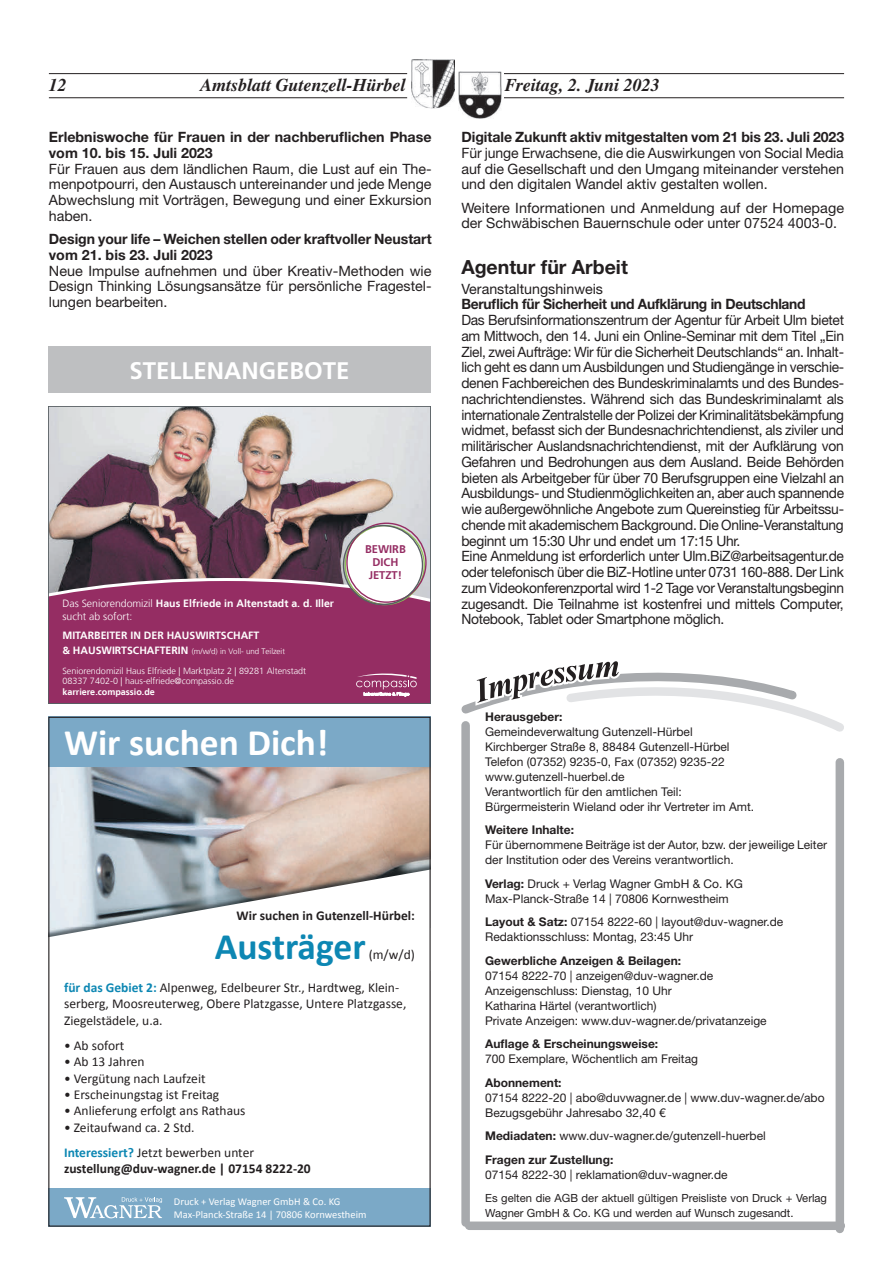
<style>
.page{position:relative;width:893px;height:1263px;background:#fff}
.page>*{position:absolute;margin:0;border:0;box-sizing:border-box;transform-origin:0 0}
.t1{font:700 37.5px "Calibri";color:#fff}
.t2{font:700 37.5px "Calibri";color:#0d87b3}
.t3{font:700 24px "Frutiger";color:#fff}
.t4{font:700 19.5px "Helvetica Neue LT Std";color:#231f20}
.t5{font:italic 700 18px "Times LT Std";color:#231f20}
.t6{font:14.25px/15.8px "Helvetica Neue LT Std";letter-spacing:-.02em;color:#231f20;text-align:justify}
.t7{font:700 14.25px/15.8px "Helvetica Neue LT Std";letter-spacing:-.005em;color:#231f20}
.t8{font:14.25px/15.8px "Helvetica Neue LT Std";color:#231f20}
.t9{font:13.5px/16.4px "Calibri";color:#231f20}
.t10{font:700 13.5px "Calibri";color:#231f20}
.t11{font:12px/15px "Helvetica Neue LT Std";color:#231f20}
.t12{font:700 12px "Helvetica Neue LT Std";color:#231f20}
.t13{font:11.25px/15px "Helvetica Neue LT Std";color:#231f20}
.t14{font:700 11.1px/13.4px "Frutiger LT";color:#952d63;text-align:center}
.t15{font:700 10.5px/12.6px "Frutiger LT";color:#fff}
.t16{font:10.5px/12.6px "Calibri";color:#fff}
.t17{font:300 9px/10.8px "Frutiger LT";color:#fff}
.t18{font:700 9px "Frutiger LT";color:#fff}
.t19{font:300 7.95px "Frutiger LT";color:#fff}
.s1{font-weight:300}
.s2{font-weight:700;font-size:10.5px}
.s3{font-weight:700;color:#0d87b3}
.s4{font-weight:700}
</style>
<div class="page">
<hr style="left:49px;top:73px;width:795px;height:1px;background:#231f20">
<hr style="left:49px;top:97px;width:795px;height:1px;background:#231f20">
<div style="left:408px;top:52px;width:50px;height:57px;background:#fff"></div>
<img style="left:411px;top:60px;width:44px;height:47px">
<svg style="left:458px;top:71px;width:46px;height:31px"></svg>
<img style="left:459px;top:71px;width:42px;height:47px">
<div style="left:469px;top:1221px;width:372px;height:9px;background:#a8aaad"></div>
<svg style="left:461px;top:661px;width:383px;height:71px"></svg>
<div style="left:461px;top:725px;width:9px;height:497px;background:#a8aaad"></div>
<div style="left:836px;top:762px;width:8px;height:467px;background:#a8aaad"></div>
<img style="left:50px;top:767px;width:379px;height:102px">
<div style="left:48px;top:716px;width:383px;height:51px;background:#7ba9c7"></div>
<svg style="left:50px;top:869px;width:379px;height:68px"></svg>
<div style="left:48px;top:1188px;width:383px;height:39px;background:#7ba9c7"></div>
<svg style="left:64px;top:1197px;width:98px;height:21px"></svg>
<img style="left:50px;top:408px;width:379px;height:170px">
<div style="left:50px;top:578px;width:379px;height:124px;background:#952d63"></div>
<div style="left:346px;top:525px;width:79px;height:79px;background:#fff;border-radius:50%"></div>
<div style="left:346px;top:522px;width:81px;height:81px;border:1px solid #952d63;border-radius:50%"></div>
<div style="left:343px;top:525px;width:80px;height:80px;border:1px solid #575e62;border-radius:50%"></div>
<svg style="left:356px;top:673px;width:61px;height:23px"></svg>
<div style="left:48px;top:406px;width:383px;height:298px;border:1px solid #575e62"></div>
<div style="left:48px;top:347px;width:383px;height:46px;background:#bebfc1"></div>
<p class="t5" style="left:49px;top:74px;width:19px">12</p>
<p class="t5" style="left:200px;top:74px;width:207px">Amtsblatt Gutenzell-Hürbel</p>
<p class="t5" style="left:505px;top:74px;width:156px">Freitag, 2. Juni 2023</p>
<p class="t7" style="left:49px;top:129px;width:384px">Erlebniswoche für Frauen in der nachberuflichen Phase vom 10. bis 15. Juli 2023</p>
<p class="t6" style="left:49px;top:160px;width:384px">Für Frauen aus dem ländlichen Raum, die Lust auf ein The&shy;menpotpourri, den Austausch untereinander und jede Menge Abwechslung mit Vorträgen, Bewegung und einer Exkursion haben.</p>
<p class="t7" style="left:49px;top:231px;width:384px">Design your life – Weichen stellen oder kraftvoller Neustart vom 21. bis 23. Juli 2023</p>
<p class="t6" style="left:49px;top:262px;width:384px">Neue Impulse aufnehmen und über Kreativ-Methoden wie Design Thinking Lösungsansätze für persönliche Fragestel&shy;lungen bearbeiten.</p>
<p class="t7" style="left:461px;top:129px;width:384px">Digitale Zukunft aktiv mitgestalten vom 21 bis 23. Juli 2023</p>
<p class="t6" style="left:461px;top:145px;width:384px">Für junge Erwachsene, die die Auswirkungen von Social Media auf die Gesellschaft und den Umgang miteinander verstehen und den digitalen Wandel aktiv gestalten wollen.</p>
<p class="t8" style="left:461px;top:199px;width:384px">Weitere Informationen und Anmeldung auf der Homepage der Schwäbischen Bauernschule oder unter 07524 4003-0.</p>
<h3 class="t4" style="left:461px;top:254px;width:168px">Agentur für Arbeit</h3>
<p class="t8" style="left:461px;top:280px;width:143px">Veranstaltungshinweis</p>
<p class="t7" style="left:461px;top:296px;width:346px">Beruflich für Sicherheit und Aufklärung in Deutschland</p>
<p class="t6" style="left:461px;top:312px;width:384px;text-align:left">Das Berufsinformationszentrum der Agentur für Arbeit Ulm bietet am Mittwoch, den 14. Juni ein Online-Seminar mit dem Titel „Ein Ziel, zwei Aufträge: Wir für die Sicherheit Deutschlands“ an. Inhalt&shy;lich geht es dann um Ausbildungen und Studiengänge in verschie&shy;denen Fachbereichen des Bundeskriminalamts und des Bundes&shy;nachrichtendienstes. Während sich das Bundeskriminalamt als internationale Zentralstelle der Polizei der Kriminalitätsbekämpfung widmet, befasst sich der Bundesnachrichtendienst, als ziviler und militärischer Auslandsnachrichtendienst, mit der Aufklärung von Gefahren und Bedrohungen aus dem Ausland. Beide Behörden bieten als Arbeitgeber für über 70 Berufsgruppen eine Vielzahl an Ausbildungs- und Studienmöglichkeiten an, aber auch spannende wie außergewöhnliche Angebote zum Quereinstieg für Arbeitssu&shy;chende mit akademischem Background. Die Online-Veranstaltung beginnt um 15:30 Uhr und endet um 17:15 Uhr.<br>Eine Anmeldung ist erforderlich unter Ulm.BiZ@arbeitsagentur.de oder telefonisch über die BiZ-Hotline unter 0731 160-888. Der Link zum Videokonferenzportal wird 1-2 Tage vor Veranstaltungsbeginn zugesandt. Die Teilnahme ist kostenfrei und mittels Computer, Notebook, Tablet oder Smartphone möglich.</p>
<h2 class="t3" style="left:129px;top:357px;width:222px">STELLENANGEBOTE</h2>
<p class="t14" style="left:365px;top:542px;width:42px">BEWIRB<br>DICH<br>JETZT!</p>
<p class="t15" style="left:62px;top:597px;width:273px"><span class="s1">Das Seniorendomizil</span> Haus Elfriede in Altenstadt a. d. Iller <span class="s1">sucht ab sofort:</span></p>
<p class="t15" style="left:62px;top:629px;width:198px">MITARBEITER IN DER HAUSWIRTSCHAFT</p>
<p class="t19" style="left:62px;top:646px;width:224px"><span class="s2">&amp; HAUSWIRTSCHAFTERIN</span> (m/w/d) in Voll- und Teilzeit</p>
<p class="t17" style="left:62px;top:665px;width:245px">Seniorendomizil Haus Elfriede | Marktplatz 2 | 89281 Altenstadt<br>08337 7402-0 | haus-elfriede@compassio.de</p>
<p class="t18" style="left:62px;top:687px;width:94px">karriere.compassio.de</p>
<h1 class="t1" style="left:64px;top:718px;width:266px">Wir suchen Dich!</h1>
<p class="t10" style="left:237px;top:907px;width:180px">Wir suchen in Gutenzell-Hürbel:</p>
<h1 class="t2" style="left:215px;top:923px;width:152px">Austräger</h1>
<p class="t9" style="left:369px;top:947px;width:48px">(m/w/d)</p>
<p class="t9" style="left:64px;top:979px;width:344px"><span class="s3">für das Gebiet 2:</span> Alpenweg, Edelbeurer Str., Hardtweg, Klein&shy;serberg, Moosreuterweg, Obere Platzgasse, Untere Platzgasse,<br>Ziegelstädele, u.a.</p>
<p class="t9" style="left:64px;top:1037px;width:62px">• Ab sofort</p>
<p class="t9" style="left:64px;top:1053px;width:82px">• Ab 13 Jahren</p>
<p class="t9" style="left:64px;top:1070px;width:143px">• Vergütung nach Laufzeit</p>
<p class="t9" style="left:64px;top:1086px;width:157px">• Erscheinungstag ist Freitag</p>
<p class="t9" style="left:64px;top:1103px;width:183px">• Anlieferung erfolgt ans Rathaus</p>
<p class="t9" style="left:64px;top:1115px;width:192px;line-height:24.9px">• Zeitaufwand ca. 2 Std.<br><span class="s3">Interessiert?</span> Jetzt bewerben unter</p>
<p class="t10" style="left:64px;top:1160px;width:248px">zustellung@duv-wagner.de | 07154 8222-20</p>
<p class="t16" style="left:174px;top:1195px;width:194px">Druck + Verlag Wagner GmbH &amp; Co. KG<br>Max-Planck-Straße 14 | 70806 Kornwestheim</p>
<p class="t12" style="left:485px;top:709px;width:79px">Herausgeber:</p>
<p class="t11" style="left:485px;top:724px;width:271px">Gemeindeverwaltung Gutenzell-Hürbel Kirchberger Straße 8, 88484 Gutenzell-Hürbel Telefon (07352) 9235-0, Fax (07352) 9235-22 www.gutenzell-huerbel.de<br>Verantwortlich für den amtlichen Teil:<br>Bürgermeisterin Wieland oder ihr Vertreter im Amt.</p>
<p class="t12" style="left:485px;top:823px;width:90px">Weitere Inhalte:</p>
<p class="t11" style="left:485px;top:837px;width:343px">Für übernommene Beiträge ist der Autor, bzw. der jeweilige Leiter der Institution oder des Vereins verantwortlich.</p>
<p class="t11" style="left:485px;top:876px;width:259px"><span class="s4">Verlag:</span> Druck + Verlag Wagner GmbH &amp; Co. KG<br>Max-Planck-Straße 14 | 70806 Kornwestheim</p>
<p class="t11" style="left:485px;top:914px;width:300px"><span class="s4">Layout &amp; Satz:</span> 07154 8222-60 | layout@duv-wagner.de<br>Redaktionsschluss: Montag, 23:45 Uhr</p>
<p class="t12" style="left:485px;top:953px;width:197px">Gewerbliche Anzeigen &amp; Beilagen:</p>
<p class="t11" style="left:485px;top:968px;width:283px">07154 8222-70 | anzeigen@duv-wagner.de Anzeigenschluss: Dienstag, 10 Uhr<br>Katharina Härtel (verantwortlich)<br>Private Anzeigen: www.duv-wagner.de/privatanzeige</p>
<p class="t12" style="left:485px;top:1037px;width:175px">Auflage &amp; Erscheinungsweise:</p>
<p class="t11" style="left:485px;top:1051px;width:214px">700 Exemplare, Wöchentlich am Freitag</p>
<p class="t12" style="left:485px;top:1075px;width:78px">Abonnement:</p>
<p class="t11" style="left:485px;top:1090px;width:341px">07154 8222-20 | abo@duvwagner.de | www.duv-wagner.de/abo<br>Bezugsgebühr Jahresabo 32,40 €</p>
<p class="t11" style="left:485px;top:1124px;width:282px;line-height:23.5px"><span class="s4">Mediadaten:</span> www.duv-wagner.de/gutenzell-huerbel<br><span class="s4">Fragen zur Zustellung:</span></p>
<p class="t11" style="left:485px;top:1167px;width:244px">07154 8222-30 | reklamation@duv-wagner.de</p>
<p class="t13" style="left:485px;top:1191px;width:343px">Es gelten die AGB der aktuell gültigen Preisliste von Druck + Verlag<br>Wagner GmbH &amp; Co. KG und werden auf Wunsch zugesandt.</p>
</div>
